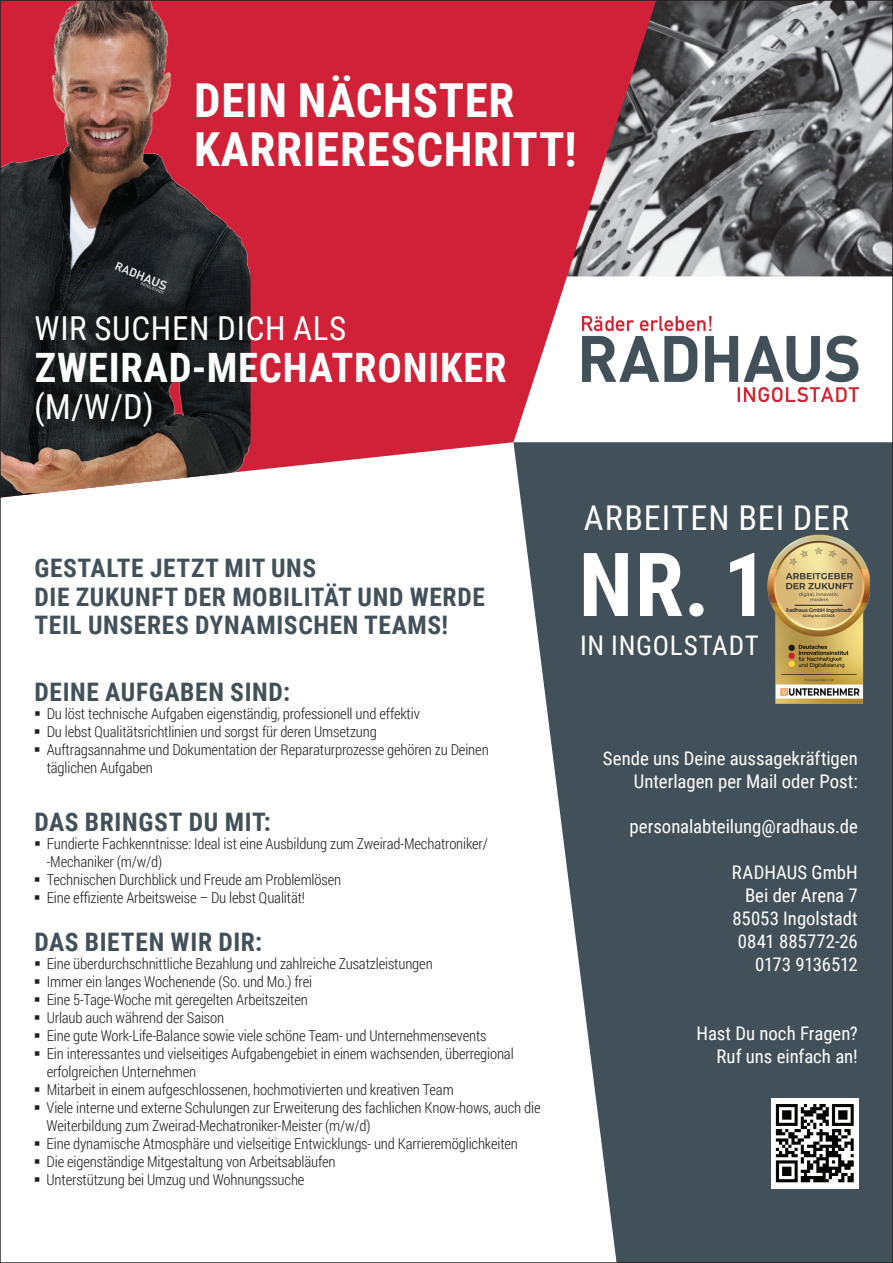
<style>
.page{position:relative;width:893px;height:1263px;background:#fff}
.page>*{position:absolute;margin:0;border:0;box-sizing:border-box;transform-origin:0 0}
.t1{font:700 88.5px "Roboto Condensed";color:#fff}
.t2{font:700 46.8px/48.2px "Roboto Condensed";letter-spacing:.015em;color:#fff}
.t3{font:700 40.5px "Roboto Condensed";letter-spacing:.02em;color:#fff}
.t4{font:34.5px "Roboto Condensed";color:#fff}
.t5{font:34.2px "Roboto Condensed";letter-spacing:.03em;color:#fff}
.t6{font:33px "Roboto Condensed";letter-spacing:.02em;color:#fff}
.t7{font:27px "Roboto Condensed";letter-spacing:.025em;color:#fff}
.t8{font:700 25.5px/28.5px "Roboto Condensed";letter-spacing:.025em;color:#425159}
.t9{font:18.75px/23px "Roboto Condensed";color:#fff;text-align:right}
.t10{font:300 15px/18px "Roboto Condensed";letter-spacing:-.01em;color:#231f20}
.t11{font:700 5.25px "Montserrat";letter-spacing:-.06em;color:#231f20}
.t12{font:700 3.45px "Montserrat";color:#231f20}
</style>
<div class="page">
<img style="left:656px;top:2px;width:235px;height:274px">
<svg style="left:251px;top:2px;width:405px;height:469px;background:#d13d51"></svg>
<img style="left:583px;top:317px;width:276px;height:85px">
<svg style="left:513px;top:442px;width:378px;height:819px;background:#5e6b71"></svg>
<img style="left:2px;top:2px;width:249px;height:495px">
<img style="left:768px;top:533px;width:102px;height:174px">
<hr style="left:795px;top:605px;width:48px;height:1px;background:#231f20">
<img style="left:772px;top:1098px;width:87px;height:90px">
<h2 class="t2" style="left:194px;top:75px;width:384px">DEIN NÄCHSTER<br>KARRIERESCHRITT!</h2>
<h3 class="t6" style="left:35px;top:305px;width:313px">WIR SUCHEN DICH ALS</h3>
<h3 class="t3" style="left:35px;top:339px;width:473px">ZWEIRAD-MECHATRONIKER</h3>
<h3 class="t4" style="left:34px;top:383px;width:121px">(M/W/D)</h3>
<h3 class="t8" style="left:34px;top:553px;width:452px">GESTALTE JETZT MIT UNS<br>DIE ZUKUNFT DER MOBILITÄT UND WERDE<br>TEIL UNSERES DYNAMISCHEN TEAMS!</h3>
<h3 class="t8" style="left:34px;top:677px;width:257px">DEINE AUFGABEN SIND:</h3>
<p class="t10" style="left:47px;top:704px;width:444px">Du löst technische Aufgaben eigenständig, professionell und effektiv<br>Du lebst Qualitätsrichtlinien und sorgst für deren Umsetzung<br>Auftragsannahme und Dokumentation der Reparaturprozesse gehören zu Deinen täglichen Aufgaben</p>
<h3 class="t8" style="left:34px;top:806px;width:238px">DAS BRINGST DU MIT:</h3>
<p class="t10" style="left:47px;top:834px;width:443px">Fundierte Fachkenntnisse: Ideal ist eine Ausbildung zum Zweirad-Mechatroniker/ -Mechaniker (m/w/d)<br>Technischen Durchblick und Freude am Problemlösen<br>Eine effiziente Arbeitsweise – Du lebst Qualität!</p>
<h3 class="t8" style="left:34px;top:927px;width:229px">DAS BIETEN WIR DIR:</h3>
<p class="t10" style="left:47px;top:954px;width:495px">Eine überdurchschnittliche Bezahlung und zahlreiche Zusatzleistungen<br>Immer ein langes Wochenende (So. und Mo.) frei<br>Eine 5-Tage-Woche mit geregelten Arbeitszeiten<br>Urlaub auch während der Saison<br>Eine gute Work-Life-Balance sowie viele schöne Team- und Unternehmensevents<br>Ein interessantes und vielseitiges Aufgabengebiet in einem wachsenden, überregional erfolgreichen Unternehmen<br>Mitarbeit in einem aufgeschlossenen, hochmotivierten und kreativen Team<br>Viele interne und externe Schulungen zur Erweiterung des fachlichen Know-hows, auch die Weiterbildung zum Zweirad-Mechatroniker-Meister (m/w/d)<br>Eine dynamische Atmosphäre und vielseitige Entwicklungs- und Karrieremöglichkeiten<br>Die eigenständige Mitgestaltung von Arbeitsabläufen<br>Unterstützung bei Umzug und Wohnungssuche</p>
<h3 class="t5" style="left:584px;top:494px;width:267px">ARBEITEN BEI DER</h3>
<h1 class="t1" style="left:579px;top:522px;width:191px">NR. 1</h1>
<h3 class="t7" style="left:580px;top:626px;width:180px">IN INGOLSTADT</h3>
<p class="t11" style="left:786px;top:606px;width:68px">Radhaus GmbH Ingolstadt</p>
<p class="t12" style="left:803px;top:614px;width:34px">Gültig bis 03/2025</p>
<p class="t9" style="left:603px;top:746px;width:256px">Sende uns Deine aussagekräftigen<br>Unterlagen per Mail oder Post:</p>
<p class="t9" style="left:630px;top:815px;width:230px">personalabteilung@radhaus.de</p>
<p class="t9" style="left:732px;top:860px;width:127px">RADHAUS GmbH<br>Bei der Arena 7<br>85053 Ingolstadt<br>0841 885772-26<br>0173 9136512</p>
<p class="t9" style="left:697px;top:1021px;width:163px">Hast Du noch Fragen?<br>Ruf uns einfach an!</p>
</div>
